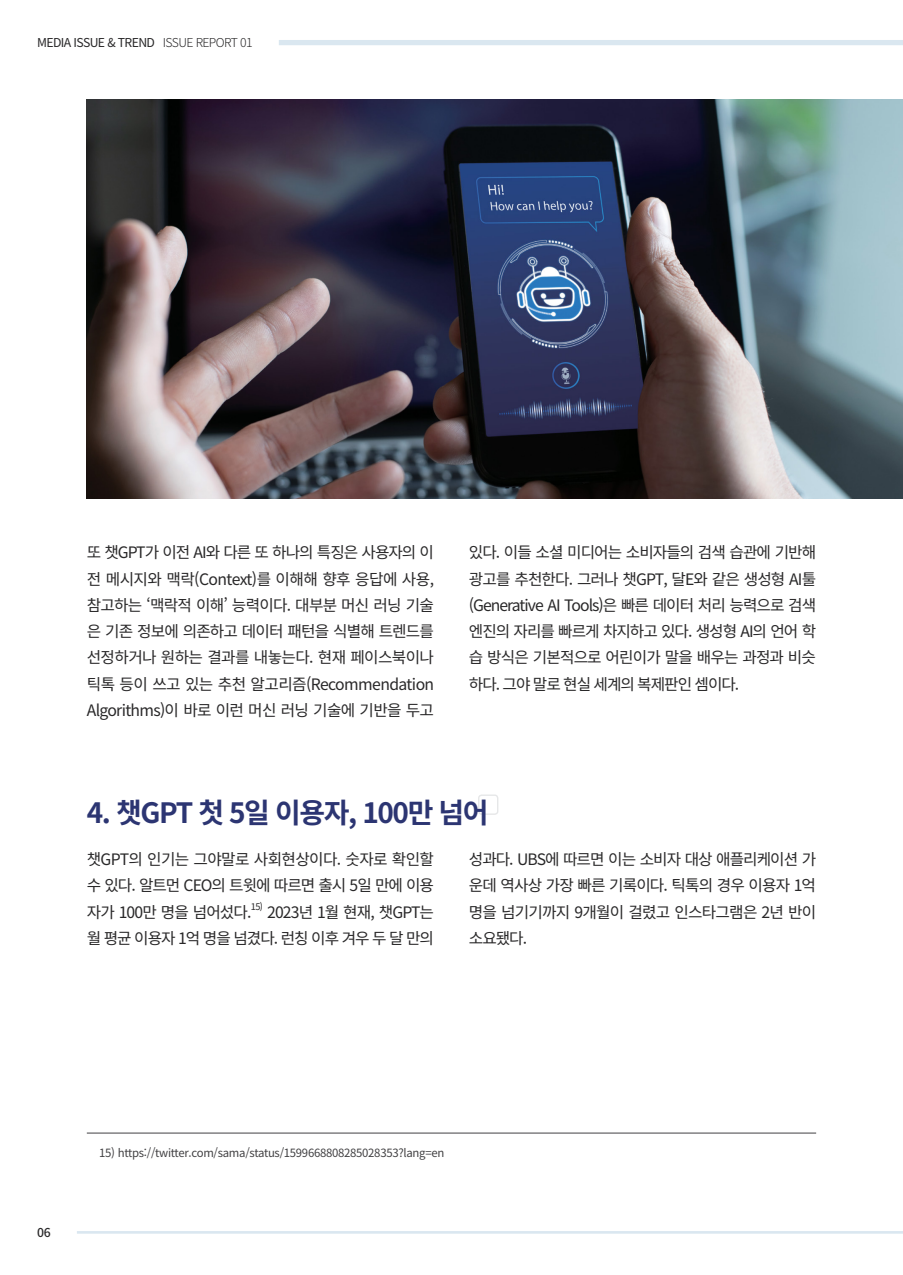
<style>
.page{position:relative;width:903px;height:1275px;background:#fff}
.page>*{position:absolute;margin:0;border:0;box-sizing:border-box;transform-origin:0 0}
.t1{font:700 28px "Noto Sans CJ Kkr";letter-spacing:-.05em;color:#2c3572}
.t2{font:15.75px/26.2px "Noto Sans CJ Kkr";letter-spacing:-.055em;color:#292829;text-align:justify}
.t3{font:12.25px "Noto Sans CJ Kkr";letter-spacing:-.05em;color:#292829}
.t4{font:500 12.25px "Noto Sans CJ Kkr";color:#292829}
.t5{font:11.38px "Noto Sans CJ Kkr";letter-spacing:-.025em;color:#414042}
.t6{font:9.1px "Noto Sans CJ Kkr";color:#292829}
.s1{font-weight:300}
</style>
<div class="page">
<div style="left:279px;top:40px;width:624px;height:5px;background:#dae7f0"></div>
<img style="left:87px;top:100px;width:816px;height:399px">
<hr style="left:87px;top:1133px;width:729px;height:1px;background:#414042">
<div style="left:478px;top:794px;width:20px;height:21px;border:1px solid #e6e7e8;border-radius:3px"></div>
<hr style="left:77px;top:1231px;width:826px;height:3px;background:#dae7f0">
<p class="t3" style="left:37px;top:36px;width:217px">MEDIA ISSUE &amp; TREND <span class="s1">ISSUE REPORT 01</span></p>
<p class="t2" style="left:87px;top:540px;width:349px">또 챗GPT가 이전 AI와 다른 또 하나의 특징은 사용자의 이 전 메시지와 맥락(Context)를 이해해 향후 응답에 사용, 참고하는 ‘맥락적 이해’ 능력이다. 대부분 머신 러닝 기술 은 기존 정보에 의존하고 데이터 패턴을 식별해 트렌드를 선정하거나 원하는 결과를 내놓는다. 현재 페이스북이나 틱톡 등이 쓰고 있는 추천 알고리즘(Recommendation Algorithms)이 바로 이런 머신 러닝 기술에 기반을 두고</p>
<p class="t2" style="left:469px;top:540px;width:349px">있다. 이들 소셜 미디어는 소비자들의 검색 습관에 기반해 광고를 추천한다. 그러나 챗GPT, 달E와 같은 생성형 AI툴 (Generative AI Tools)은 빠른 데이터 처리 능력으로 검색 엔진의 자리를 빠르게 차지하고 있다. 생성형 AI의 언어 학 습 방식은 기본적으로 어린이가 말을 배우는 과정과 비슷 하다. 그야 말로 현실 세계의 복제판인 셈이다.</p>
<h1 class="t1" style="left:87px;top:797px;width:403px">4. 챗GPT 첫 5일 이용자, 100만 넘어</h1>
<p class="t2" style="left:87px;top:847px;width:349px">챗GPT의 인기는 그야말로 사회현상이다. 숫자로 확인할 수 있다. 알트먼 CEO의 트윗에 따르면 출시 5일 만에 이용 자가 100만 명을 넘어섰다.</p>
<p class="t2" style="left:469px;top:847px;width:349px">성과다. UBS에 따르면 이는 소비자 대상 애플리케이션 가 운데 역사상 가장 빠른 기록이다. 틱톡의 경우 이용자 1억 명을 넘기기까지 9개월이 걸렸고 인스타그램은 2년 반이 소요됐다.</p>
<p class="t6" style="left:251px;top:901px;width:14px">15)</p>
<p class="t2" style="left:87px;top:899px;width:349px;text-align:right">2023년 1월 현재, 챗GPT는<br>월 평균 이용자 1억 명을 넘겼다. 런칭 이후 겨우 두 달 만의</p>
<p class="t4" style="left:37px;top:1226px;width:15px">06</p>
<p class="t5" style="left:99px;top:1146px;width:347px">15) https://twitter.com/sama/status/1599668808285028353?lang=en</p>
</div>
